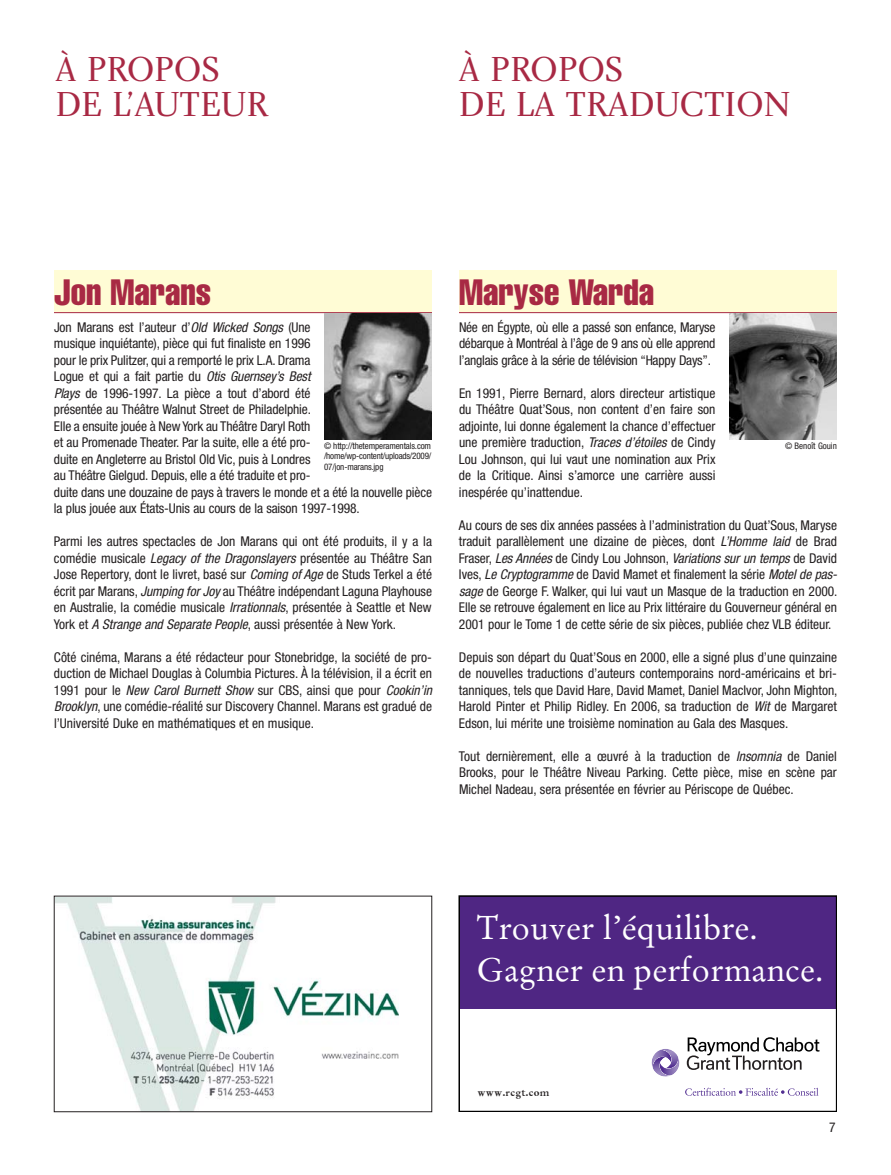
<style>
.page{position:relative;width:891px;height:1175px;background:#fff}
.page>*{position:absolute;margin:0;border:0;box-sizing:border-box;transform-origin:0 0}
.t1{font:36px/34.5px "Charlotte Book Plain";color:#a82944}
.t2{font:extra-condensed 36px "Helvetica";color:#a82944}
.t3{font:33px/42px "Stempel Garamond Roman+T42+NBDTZF";letter-spacing:.01em;color:#fff}
.t4{font:condensed 13.5px/16.5px "Helvetica Neue";letter-spacing:-.005em;color:#231f20;text-align:justify}
.t5{font:10.5px "Stempel Garamond Bold+T42+GRTUFH";letter-spacing:.025em;color:#231f20}
.t6{font:condensed 9px/10.5px "Helvetica Neue";letter-spacing:-.015em;color:#231f20;text-align:justify}
.s1{font-style:italic}
</style>
<div class="page">
<div style="left:54px;top:270px;width:378px;height:42px;background:#fffcd5"></div>
<div style="left:459px;top:270px;width:378px;height:42px;background:#fffcd5"></div>
<hr style="left:54px;top:312px;width:378px;height:1px;background:#a82944">
<hr style="left:459px;top:312px;width:378px;height:1px;background:#a82944">
<img style="left:56px;top:897px;width:342px;height:212px">
<img style="left:324px;top:313px;width:108px;height:126px">
<img style="left:729px;top:313px;width:108px;height:126px">
<div style="left:459px;top:896px;width:378px;height:113px;background:#4f2683"></div>
<svg style="left:651px;top:1049px;width:29px;height:28px"></svg>
<svg style="left:687px;top:1037px;width:132px;height:33px"></svg>
<svg style="left:685px;top:1087px;width:133px;height:8px"></svg>
<div style="left:459px;top:895px;width:378px;height:216px;border:2px solid #000"></div>
<h1 class="t1" style="left:55px;top:56px;width:215px">À PROPOS<br>DE L’AUTEUR</h1>
<h1 class="t1" style="left:459px;top:56px;width:333px">À PROPOS<br>DE LA TRADUCTION</h1>
<h1 class="t2" style="left:54px;top:279px;width:159px">Jon Marans</h1>
<p class="t4" style="left:54px;top:320px;width:379px;text-align:left">Jon Marans est l’auteur d’<span class="s1">Old Wicked Songs</span> (Une<br>musique inquiétante), pièce qui fut finaliste en 1996<br>pour le prix Pulitzer, qui a remporté le prix L.A. Drama<br>Logue et qui a fait partie du <span class="s1">Otis Guernsey’s Best<br>Plays</span> de 1996-1997. La pièce a tout d’abord été<br>présentée au Théâtre Walnut Street de Philadelphie.<br>Elle a ensuite jouée à New York au Théâtre Daryl Roth<br>et au Promenade Theater. Par la suite, elle a été pro-<br>duite en Angleterre au Bristol Old Vic, puis à Londres<br>au Théâtre Gielgud. Depuis, elle a été traduite et pro-<br>duite dans une douzaine de pays à travers le monde et a été la nouvelle pièce la plus jouée aux États-Unis au cours de la saison 1997-1998.</p>
<p class="t4" style="left:54px;top:534px;width:380px">Parmi les autres spectacles de Jon Marans qui ont été produits, il y a la comédie musicale <span class="s1">Legacy of the Dragonslayers</span> présentée au Théâtre San Jose Repertory, dont le livret, basé sur <span class="s1">Coming of Age</span>de Studs Terkel a été écrit par Marans, <span class="s1">Jumping forJoy</span>au Théâtre indépendant Laguna Playhouse en Australie, la comédie musicale <span class="s1">Irrationnals</span>, présentée à Seattle et New York et <span class="s1">A Strange and Separate People</span>, aussi présentée à New York.</p>
<p class="t4" style="left:54px;top:650px;width:382px;text-align:left">Côté cinéma, Marans a été rédacteur pour Stonebridge, la société de pro&shy;duction de Michael Douglas à Columbia Pictures. À la télévision, il a écrit en 1991 pour le <span class="s1">New Carol Burnett Show</span> sur CBS, ainsi que pour <span class="s1">Cookin’in Brooklyn</span>, une comédie-réalité sur Discovery Channel. Marans est gradué de l’Université Duke en mathématiques et en musique.</p>
<h1 class="t2" style="left:459px;top:279px;width:197px">Maryse Warda</h1>
<p class="t4" style="left:459px;top:320px;width:258px">Née en Égypte, où elle a passé son enfance, Maryse débarque à Montréal à l’âge de 9 ans où elle apprend l’anglais grâce à la série de télévision “Happy Days”.</p>
<p class="t4" style="left:459px;top:386px;width:258px">En 1991, Pierre Bernard, alors directeur artistique du Théâtre Quat’Sous, non content d’en faire son adjointe, lui donne également la chance d’effectuer une première traduction, <span class="s1">Traces d’étoiles</span> de Cindy Lou Johnson, qui lui vaut une nomination aux Prix de la Critique. Ainsi s’amorce une carrière aussi inespérée qu’inattendue.</p>
<p class="t4" style="left:459px;top:518px;width:382px;text-align:left">Au cours de ses dix années passées à l’administration du Quat’Sous, Maryse traduit parallèlement une dizaine de pièces, dont <span class="s1">L’Homme laid</span> de Brad Fraser, <span class="s1">Les Années</span>de Cindy Lou Johnson, <span class="s1">Variations sur un temps</span>de David Ives, <span class="s1">Le Cryptogramme</span>de David Mamet et finalement la série <span class="s1">Motelde pas&shy;sage</span>de George F. Walker, qui lui vaut un Masque de la traduction en 2000.<br>Elle se retrouve également en lice au Prix littéraire du Gouverneur général en 2001 pour le Tome 1 de cette série de six pièces, publiée chez VLB éditeur.</p>
<p class="t4" style="left:459px;top:650px;width:380px">Depuis son départ du Quat’Sous en 2000, elle a signé plus d’une quinzaine de nouvelles traductions d’auteurs contemporains nord-américains et bri&shy;tanniques, tels que David Hare, David Mamet, Daniel MacIvor, John Mighton, Harold Pinter et Philip Ridley. En 2006, sa traduction de <span class="s1">Wit</span> de Margaret Edson, lui mérite une troisième nomination au Gala des Masques.</p>
<p class="t4" style="left:459px;top:749px;width:380px">Tout dernièrement, elle a œuvré à la traduction de <span class="s1">Insomnia</span> de Daniel Brooks, pour le Théâtre Niveau Parking. Cette pièce, mise en scène par Michel Nadeau, sera présentée en février au Périscope de Québec.</p>
<p class="t6" style="left:324px;top:441px;width:109px">© http://thetemperamentals.com /home/wp-content/uploads/2009/ 07/jon-marans.jpg</p>
<p class="t6" style="left:785px;top:441px;width:53px">© Benoît Gouin</p>
<h2 class="t3" style="left:476px;top:907px;width:348px">Trouver l’équilibre.<br>Gagner en performance.</h2>
<p class="t5" style="left:477px;top:1086px;width:73px">www.rcgt.com</p>
<p class="t4" style="left:829px;top:1120px;width:8px">7</p>
</div>
